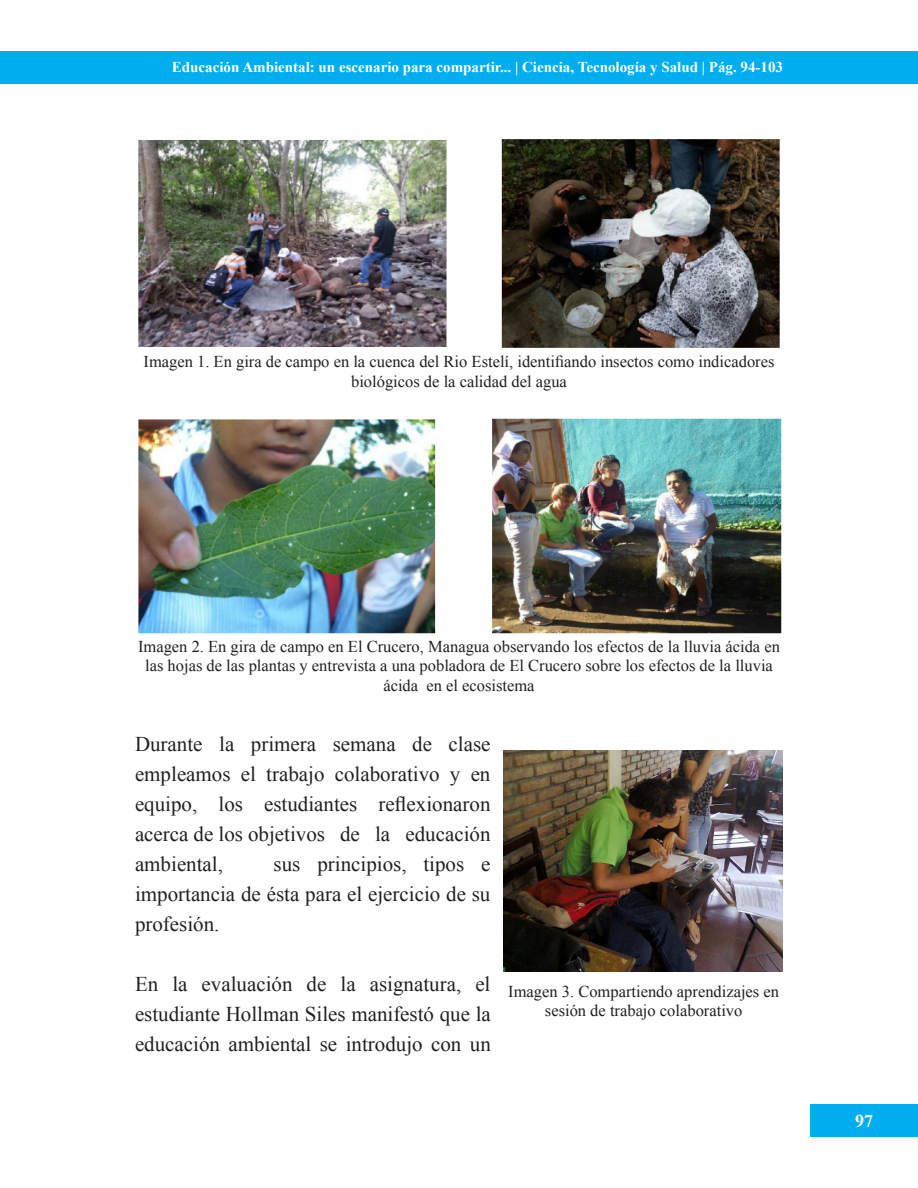
<style>
.page{position:relative;width:918px;height:1188px;background:#fff}
.page>*{position:absolute;margin:0;border:0;box-sizing:border-box;transform-origin:0 0}
.t1{font:21px/30px "Times New Roman";color:#231f20;text-align:justify}
.t2{font:700 18px "Times New Roman";color:#fff}
.t3{font:16.5px/19.8px "Times New Roman";color:#231f20;text-align:center}
.t4{font:700 15px "Times New Roman";color:#fff}
</style>
<div class="page">
<div style="left:810px;top:1105px;width:108px;height:32px;background:#00aeef"></div>
<div style="left:0;top:51px;width:918px;height:33px;background:#00aeef"></div>
<img style="left:138px;top:139px;width:642px;height:209px">
<img style="left:138px;top:418px;width:644px;height:216px">
<img style="left:504px;top:751px;width:279px;height:221px">
<p class="t4" style="left:172px;top:57px;width:613px">Educación Ambiental: un escenario para compartir... | Ciencia, Tecnología y Salud | Pág. 94-103</p>
<p class="t3" style="left:144px;top:351px;width:633px">Imagen 1. En gira de campo en la cuenca del Rio Estelí, identifiando insectos como indicadores biológicos de la calidad del agua</p>
<p class="t3" style="left:138px;top:636px;width:643px">Imagen 2. En gira de campo en El Crucero, Managua observando los efectos de la lluvia ácida en las hojas de las plantas y entrevista a una pobladora de El Crucero sobre los efectos de la lluvia ácida en el ecosistema</p>
<p class="t1" style="left:135px;top:729px;width:357px">Durante la primera semana de clase empleamos el trabajo colaborativo y en equipo, los estudiantes reflexionaron acerca de los objetivos de la educación ambiental,</p>
<p class="t1" style="left:135px;top:849px;width:357px;text-indent:139px">sus principios, tipos e importancia de ésta para el ejercicio de su profesión.</p>
<p class="t1" style="left:135px;top:969px;width:357px">En la evaluación de la asignatura, el estudiante Hollman Siles manifestó que la educación ambiental se introdujo con un</p>
<p class="t3" style="left:508px;top:981px;width:272px">Imagen 3. Compartiendo aprendizajes en sesión de trabajo colaborativo</p>
<p class="t2" style="left:855px;top:1108px;width:19px">97</p>
</div>
